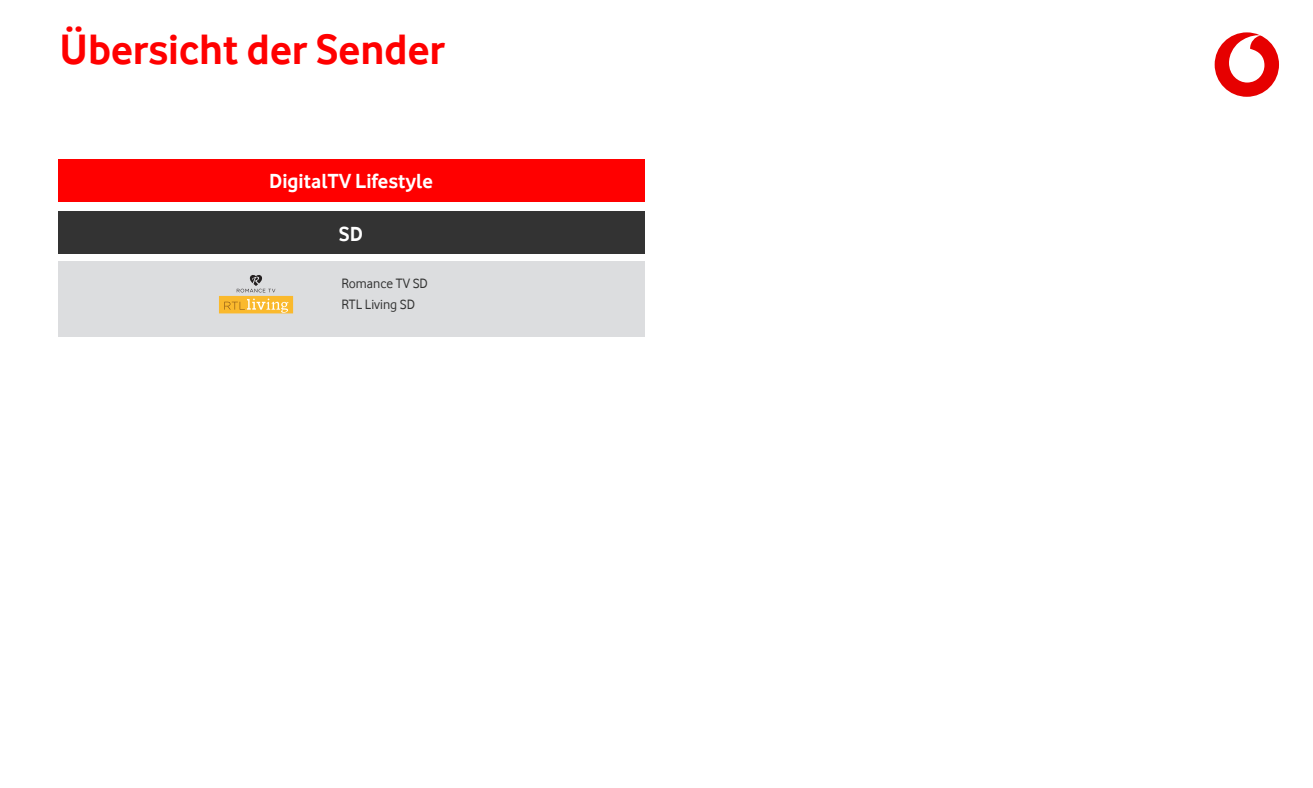
<style>
.page{position:relative;width:1313px;height:788px;background:#fff}
.page>*{position:absolute;margin:0;border:0;box-sizing:border-box;transform-origin:0 0}
.t1{font:700 43.75px "Vodafone Rg";color:#f00}
.t2{font:700 21px "Vodafone Rg";color:#fff}
.t3{font:14px/21px "Vodafone Rg";color:#333}
</style>
<div class="page">
<div style="left:58px;top:212px;width:586px;height:42px;background:#333"></div>
<div style="left:58px;top:261px;width:586px;height:75px;background:#dcdddf"></div>
<div style="left:58px;top:159px;width:586px;height:42px;background:#f00"></div>
<div style="left:1214px;top:32px;width:65px;height:65px;background:#e60000;border-radius:50%"></div>
<svg style="left:1229px;top:35px;width:35px;height:48px"></svg>
<svg style="left:237px;top:275px;width:38px;height:17px"></svg>
<div style="left:219px;top:296px;width:74px;height:17px;background:#fab92d"></div>
<svg style="left:224px;top:298px;width:64px;height:15px"></svg>
<h1 class="t1" style="left:60px;top:24px;width:387px">Übersicht der Sender</h1>
<h2 class="t2" style="left:269px;top:169px;width:165px">DigitalTV Lifestyle</h2>
<h2 class="t2" style="left:339px;top:222px;width:26px">SD</h2>
<p class="t3" style="left:341px;top:272px;width:88px">Romance TV SD<br>RTL Living SD</p>
</div>
